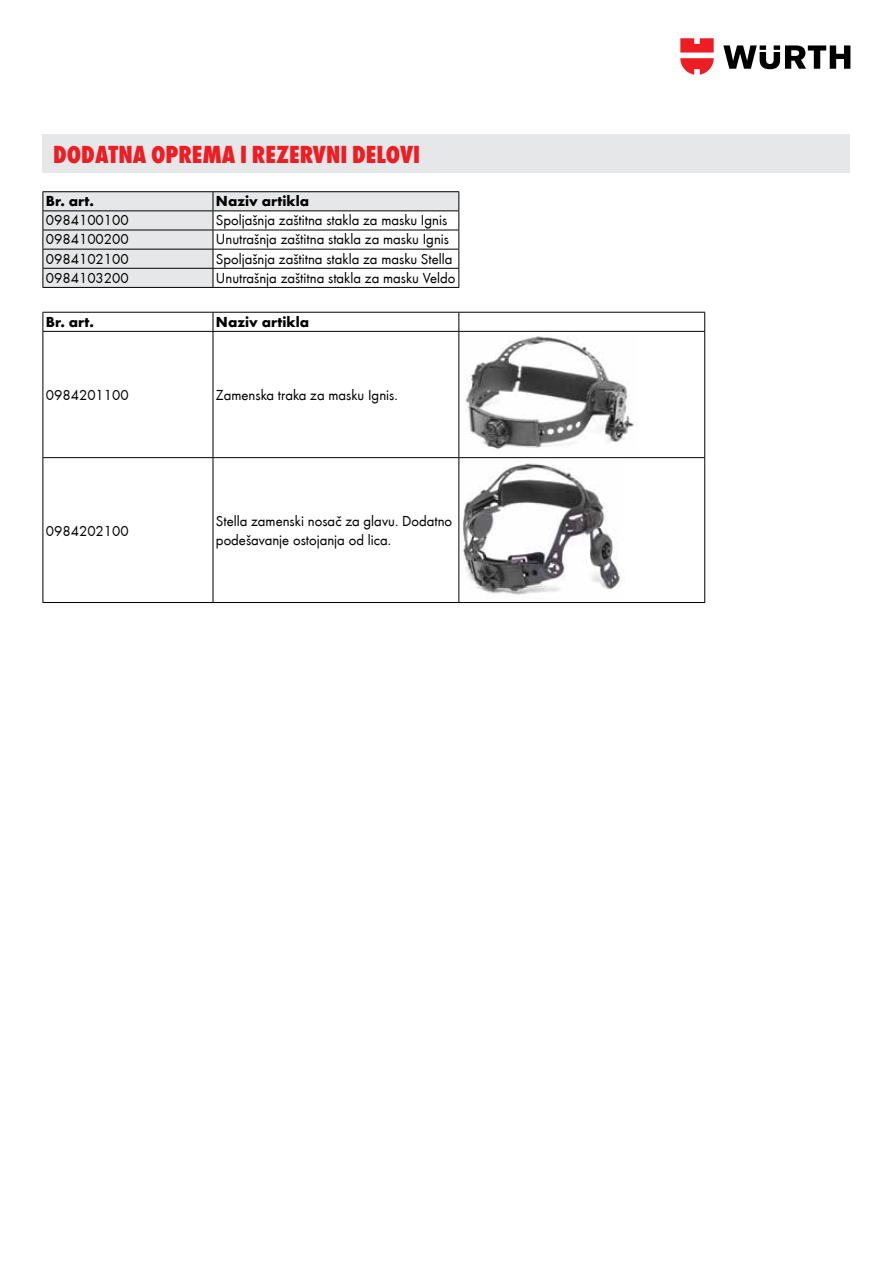
<style>
.page{position:relative;width:893px;height:1263px;background:#fff}
.page>*{position:absolute;margin:0;border:0;box-sizing:border-box;transform-origin:0 0}
.t1{font:25.5px "Wuerth Extra Bold Cond Caps";color:#ed1d24}
.t2{font:15px/19.2px "Wuerth";color:#000}
.t3{font:700 15px "Wuerth";color:#000}
</style>
<div class="page">
<div style="left:43px;top:134px;width:807px;height:38px;background:#e6e7e8"></div>
<svg style="left:723px;top:45px;width:127px;height:24px"></svg>
<svg style="left:680px;top:38px;width:34px;height:37px"></svg>
<hr style="left:43px;top:191px;width:170px;height:1px;background:#000">
<hr style="left:213px;top:191px;width:246px;height:1px;background:#000">
<svg style="left:43px;top:192px;width:416px;height:95px"></svg>
<hr style="left:43px;top:249px;width:170px;height:1px;background:#000">
<hr style="left:213px;top:249px;width:246px;height:1px;background:#000">
<hr style="left:43px;top:268px;width:170px;height:1px;background:#000">
<hr style="left:213px;top:268px;width:246px;height:1px;background:#000">
<hr style="left:43px;top:287px;width:170px;height:1px;background:#000">
<hr style="left:213px;top:287px;width:246px;height:1px;background:#000">
<hr style="left:43px;top:312px;width:170px;height:1px;background:#000">
<svg style="left:43px;top:313px;width:1px;height:18px"></svg>
<hr style="left:213px;top:312px;width:246px;height:1px;background:#000">
<svg style="left:213px;top:313px;width:1px;height:18px"></svg>
<hr style="left:459px;top:312px;width:246px;height:1px;background:#000">
<svg style="left:458px;top:313px;width:1px;height:18px"></svg>
<svg style="left:704px;top:313px;width:1px;height:18px"></svg>
<hr style="left:43px;top:332px;width:1px;height:125px;background:#000">
<hr style="left:213px;top:332px;width:1px;height:125px;background:#000">
<hr style="left:458px;top:332px;width:1px;height:125px;background:#000">
<hr style="left:704px;top:332px;width:1px;height:125px;background:#000">
<hr style="left:43px;top:458px;width:1px;height:144px;background:#000">
<hr style="left:213px;top:458px;width:1px;height:144px;background:#000">
<hr style="left:458px;top:458px;width:1px;height:144px;background:#000">
<hr style="left:704px;top:458px;width:1px;height:144px;background:#000">
<hr style="left:43px;top:331px;width:170px;height:1px;background:#000">
<hr style="left:213px;top:331px;width:246px;height:1px;background:#000">
<hr style="left:459px;top:331px;width:246px;height:1px;background:#000">
<hr style="left:43px;top:457px;width:170px;height:1px;background:#000">
<hr style="left:213px;top:457px;width:246px;height:1px;background:#000">
<hr style="left:459px;top:457px;width:246px;height:1px;background:#000">
<hr style="left:43px;top:602px;width:170px;height:1px;background:#000">
<hr style="left:213px;top:602px;width:246px;height:1px;background:#000">
<hr style="left:459px;top:602px;width:246px;height:1px;background:#000">
<img style="left:465px;top:336px;width:171px;height:114px">
<img style="left:462px;top:463px;width:159px;height:132px">
<h1 class="t1" style="left:53px;top:137px;width:368px">DODATNA OPREMA I REZERVNI DELOVI</h1>
<p class="t3" style="left:46px;top:190px;width:50px">Br. art.</p>
<p class="t3" style="left:216px;top:190px;width:95px">Naziv artikla</p>
<p class="t2" style="left:46px;top:210px;width:84px">0984100100</p>
<p class="t2" style="left:216px;top:210px;width:233px">Spoljašnja zaštitna stakla za masku Ignis</p>
<p class="t2" style="left:46px;top:229px;width:84px">0984100200</p>
<p class="t2" style="left:216px;top:229px;width:235px">Unutrašnja zaštitna stakla za masku Ignis</p>
<p class="t2" style="left:46px;top:248px;width:84px">0984102100</p>
<p class="t2" style="left:216px;top:248px;width:238px">Spoljašnja zaštitna stakla za masku Stella</p>
<p class="t2" style="left:46px;top:267px;width:84px">0984103200</p>
<p class="t2" style="left:216px;top:267px;width:241px">Unutrašnja zaštitna stakla za masku Veldo</p>
<p class="t3" style="left:46px;top:311px;width:50px">Br. art.</p>
<p class="t3" style="left:216px;top:311px;width:95px">Naziv artikla</p>
<p class="t2" style="left:46px;top:385px;width:84px">0984201100</p>
<p class="t2" style="left:216px;top:385px;width:183px">Zamenska traka za masku Ignis.</p>
<p class="t2" style="left:46px;top:520px;width:84px">0984202100</p>
<p class="t2" style="left:216px;top:511px;width:238px">Stella zamenski nosač za glavu. Dodatno podešavanje ostojanja od lica.</p>
</div>
